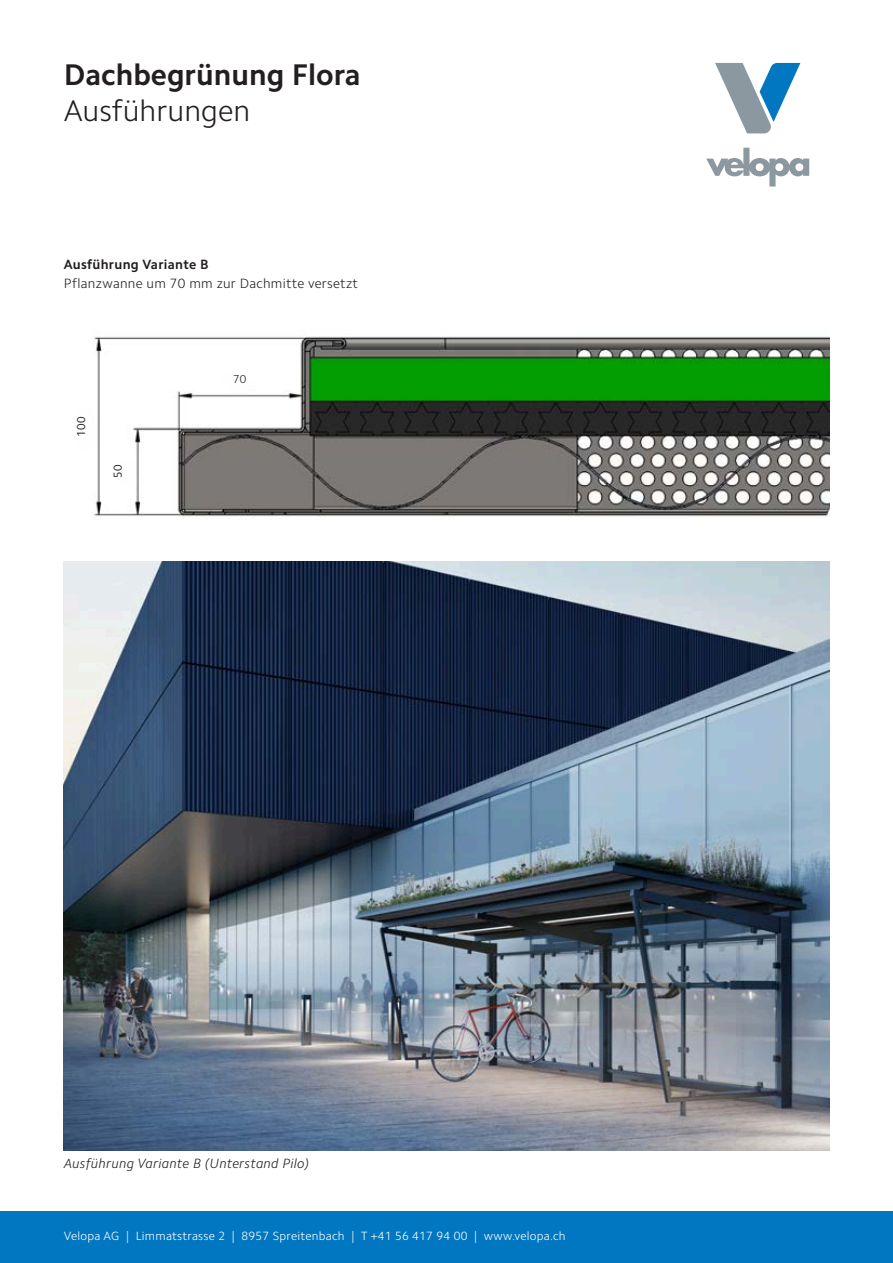
<style>
.page{position:relative;width:893px;height:1263px;background:#fff}
.page>*{position:absolute;margin:0;border:0;box-sizing:border-box;transform-origin:0 0}
.t1{font:700 30px "Camphor Std";color:#231f20}
.t2{font:300 30px "Camphor Std";color:#231f20}
.t3{font:300 13.5px "Camphor Std";letter-spacing:.02em;color:#231f20}
.t4{font:italic 300 13.5px "Camphor Std";letter-spacing:.02em;color:#231f20}
.t5{font:700 13.5px "Camphor Std";letter-spacing:.02em;color:#231f20}
.t6{font:300 12px "Camphor Std";letter-spacing:.02em;color:#fff}
.t7{font:11.55px "Camphor Std";color:#231f20}
.t8{font:300 11.55px "Camphor Std";color:#231f20}
</style>
<div class="page">
<img style="left:94px;top:336px;width:735px;height:183px">
<div style="left:0;top:1212px;width:893px;height:51px;background:#0077c0"></div>
<svg style="left:715px;top:63px;width:85px;height:70px"></svg>
<svg style="left:706px;top:148px;width:103px;height:38px"></svg>
<img style="left:64px;top:561px;width:765px;height:589px">
<h1 class="t1" style="left:64px;top:57px;width:298px">Dachbegrünung Flora</h1>
<h1 class="t2" style="left:64px;top:93px;width:188px">Ausführungen</h1>
<p class="t5" style="left:64px;top:256px;width:146px">Ausführung Variante B</p>
<p class="t3" style="left:64px;top:275px;width:296px">Pflanzwanne um 70 mm zur Dachmitte versetzt</p>
<p class="t7" style="left:74px;top:437px;width:21px;rotate:-90deg">100</p>
<p class="t7" style="left:111px;top:478px;width:15px;rotate:-90deg">50</p>
<p class="t8" style="left:233px;top:373px;width:15px">70</p>
<p class="t4" style="left:64px;top:1155px;width:247px">Ausführung Variante B (Unterstand Pilo)</p>
<p class="t6" style="left:64px;top:1229px;width:503px">Velopa AG | Limmatstrasse 2 | 8957 Spreitenbach | T +41 56 417 94 00 | www.velopa.ch</p>
</div>
